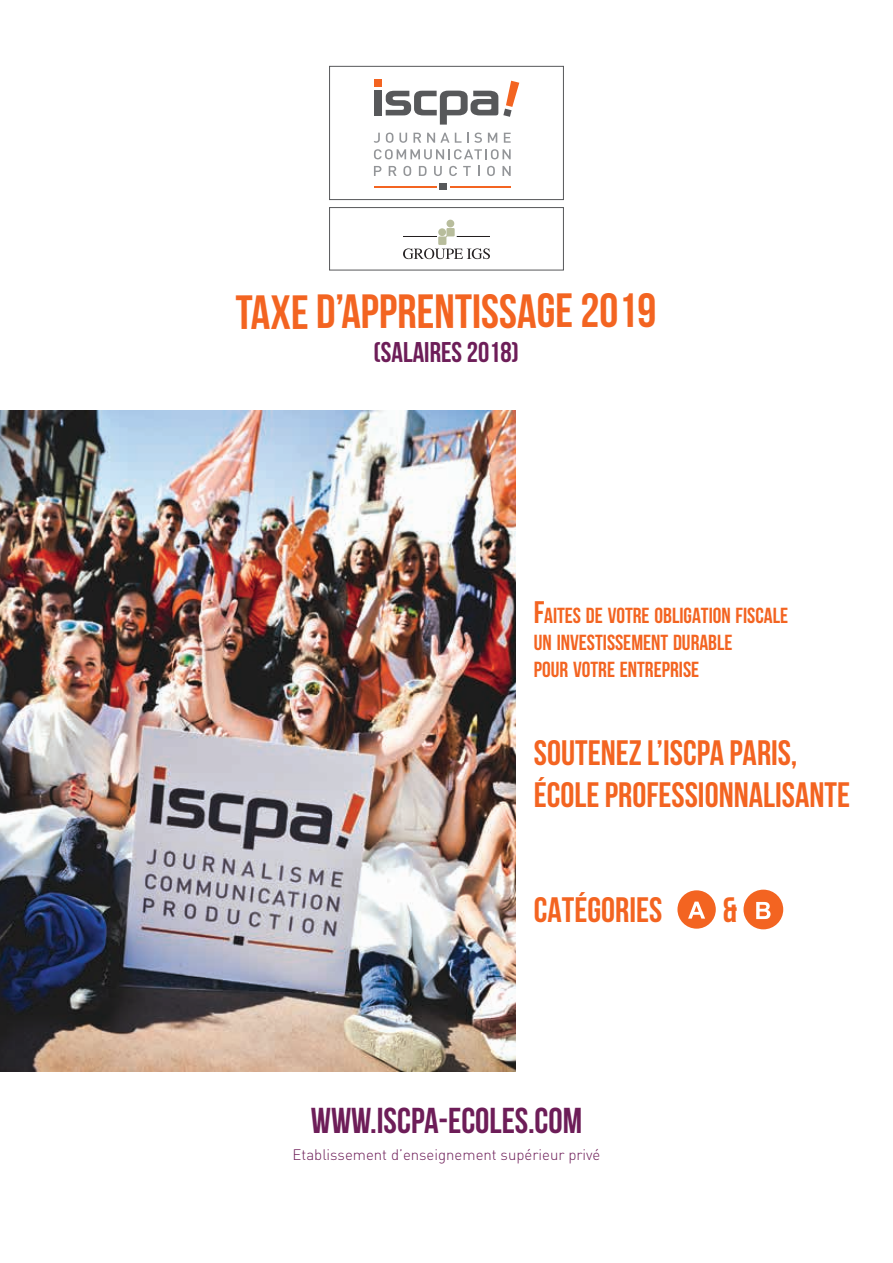
<style>
.page{position:relative;width:893px;height:1263px;background:#fff}
.page>*{position:absolute;margin:0;border:0;box-sizing:border-box;transform-origin:0 0}
.t1{font:700 48px "Bebas Neue";letter-spacing:-.005em;color:#f36421}
.t2{font:700 36px "Bebas Neue";color:#6d1d58}
.t3{font:700 35.25px/42.5px "Bebas Neue";color:#f36421}
.t4{font:700 28.5px "Bebas Neue";letter-spacing:-.005em;color:#6d1d58}
.t5{font:700 21.75px/27px "Bebas Neue";color:#f36421}
.t6{font:300 15px "DIN";color:#6d1d58}
.s1{font-size:31.2px}
</style>
<div class="page">
<img style="left:0;top:410px;width:516px;height:662px">
<svg style="left:743px;top:890px;width:40px;height:39px"></svg>
<svg style="left:677px;top:890px;width:39px;height:39px"></svg>
<div style="left:329px;top:207px;width:235px;height:63px;border:1px solid #57585a"></div>
<div style="left:329px;top:66px;width:235px;height:134px;border:1px solid #57585a"></div>
<div style="left:446px;top:220px;width:8px;height:7px;background:#b8bd9c;border-radius:50%"></div>
<svg style="left:403px;top:228px;width:87px;height:31px"></svg>
<hr style="left:404px;top:236px;width:33px;height:1px;background:#231f20">
<hr style="left:457px;top:236px;width:33px;height:1px;background:#231f20">
<hr style="left:374px;top:186px;width:63px;height:2px;background:#f36421">
<hr style="left:450px;top:186px;width:61px;height:2px;background:#f36421">
<div style="left:440px;top:184px;width:7px;height:6px;background:#57585a"></div>
<svg style="left:374px;top:133px;width:6px;height:10px"></svg>
<svg style="left:386px;top:133px;width:7px;height:10px"></svg>
<svg style="left:399px;top:133px;width:8px;height:10px"></svg>
<svg style="left:413px;top:133px;width:8px;height:10px"></svg>
<svg style="left:427px;top:133px;width:22px;height:10px"></svg>
<svg style="left:455px;top:133px;width:27px;height:10px"></svg>
<svg style="left:488px;top:133px;width:9px;height:10px"></svg>
<svg style="left:504px;top:133px;width:7px;height:10px"></svg>
<svg style="left:374px;top:166px;width:7px;height:10px"></svg>
<svg style="left:389px;top:166px;width:8px;height:10px"></svg>
<svg style="left:403px;top:166px;width:8px;height:10px"></svg>
<svg style="left:419px;top:166px;width:8px;height:10px"></svg>
<svg style="left:434px;top:166px;width:8px;height:10px"></svg>
<svg style="left:449px;top:166px;width:8px;height:10px"></svg>
<svg style="left:463px;top:166px;width:8px;height:10px"></svg>
<svg style="left:487px;top:166px;width:8px;height:10px"></svg>
<svg style="left:502px;top:166px;width:9px;height:10px"></svg>
<svg style="left:374px;top:149px;width:137px;height:10px"></svg>
<div style="left:374px;top:90px;width:8px;height:25px;background:#57585a"></div>
<div style="left:374px;top:79px;width:8px;height:8px;background:#f36421"></div>
<svg style="left:386px;top:81px;width:133px;height:44px"></svg>
<h1 class="t1" style="left:236px;top:285px;width:423px">TAXE D’APPRENTISSAGE 2019</h1>
<h3 class="t4" style="left:374px;top:337px;width:147px">(SALAIRES 2018)</h3>
<p class="t5" style="left:534px;top:602px;width:256px"><span class="s1">F</span>AITES DE VOTRE OBLIGATION FISCALE<br>UN INVESTISSEMENT DURABLE<br>POUR VOTRE ENTREPRISE</p>
<h3 class="t3" style="left:534px;top:731px;width:318px">SOUTENEZ L’ISCPA PARIS,<br>ÉCOLE PROFESSIONNALISANTE</h3>
<h3 class="t3" style="left:534px;top:888px;width:130px">CATÉGORIES</h3>
<h3 class="t3" style="left:722px;top:888px;width:16px">&amp;</h3>
<h2 class="t2" style="left:311px;top:1101px;width:273px">WWW.ISCPA-ECOLES.COM</h2>
<p class="t6" style="left:293px;top:1146px;width:309px">Etablissement d’enseignement supérieur privé</p>
</div>
